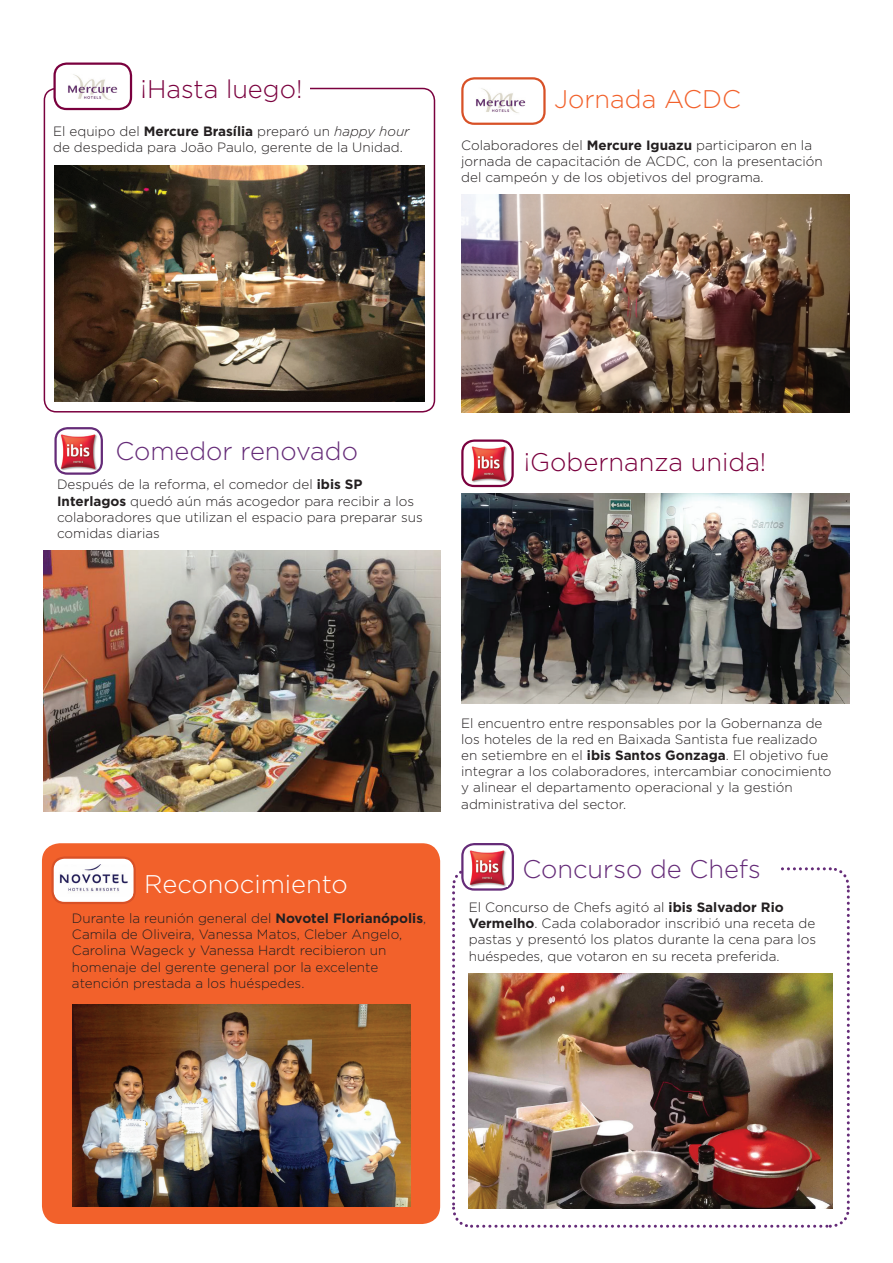
<style>
.page{position:relative;width:893px;height:1263px;background:#fff}
.page>*{position:absolute;margin:0;border:0;box-sizing:border-box;transform-origin:0 0}
.t1{font:300 25.5px "Gotham";color:#652b78}
.t2{font:300 25.5px "Gotham";color:#7a003e}
.t3{font:300 25.5px "Gotham";color:#fff}
.t4{font:300 25.5px "Gotham";color:#f2612b}
.t5{font:300 13.5px/16.2px "Gotham";color:#231f20}
.s1{font-weight:700}
.s2{font-style:italic}
</style>
<div class="page">
<div style="left:42px;top:843px;width:398px;height:381px;background:#f2612b;border-radius:18px"></div>
<div style="left:44px;top:88px;width:391px;height:324px;border:2px solid #7a003e;border-radius:12px"></div>
<div style="left:132px;top:77px;width:177px;height:33px;background:#fff"></div>
<svg style="left:54px;top:427px;width:49px;height:48px"></svg>
<svg style="left:461px;top:439px;width:53px;height:48px"></svg>
<svg style="left:452px;top:843px;width:398px;height:385px"></svg>
<img style="left:59px;top:431px;width:39px;height:39px">
<img style="left:470px;top:444px;width:37px;height:39px">
<img style="left:507px;top:444px;width:2px;height:39px">
<img style="left:469px;top:847px;width:39px;height:39px">
<div style="left:55px;top:64px;width:76px;height:45px;background:#fff;border-radius:12px"></div>
<div style="left:53px;top:63px;width:79px;height:47px;border:2px solid #7a003e;border-radius:12px"></div>
<div style="left:461px;top:77px;width:85px;height:48px;border:2px solid #d85127;border-radius:12px"></div>
<img style="left:68px;top:74px;width:50px;height:26px">
<img style="left:476px;top:88px;width:50px;height:25px">
<div style="left:515px;top:857px;width:263px;height:20px;background:#fff"></div>
<svg style="left:51px;top:856px;width:85px;height:48px"></svg>
<img style="left:54px;top:166px;width:370px;height:235px">
<img style="left:461px;top:194px;width:389px;height:218px">
<img style="left:461px;top:494px;width:389px;height:210px">
<img style="left:73px;top:1004px;width:338px;height:202px">
<img style="left:469px;top:973px;width:364px;height:235px">
<img style="left:44px;top:550px;width:396px;height:261px">
<img style="left:54px;top:864px;width:79px;height:32px">
<h1 class="t2" style="left:141px;top:72px;width:163px">¡Hasta luego!</h1>
<p class="t5" style="left:53px;top:122px;width:358px">El equipo del <span class="s1">Mercure Brasília</span> preparó un <span class="s2">happy hour </span>de despedida para João Paulo, gerente de la Unidad.</p>
<h1 class="t4" style="left:554px;top:83px;width:188px">Jornada ACDC</h1>
<p class="t5" style="left:461px;top:137px;width:363px">Colaboradores del <span class="s1">Mercure Iguazu</span> participaron en la jornada de capacitación de ACDC, con la presentación del campeón y de los objetivos del programa.</p>
<h1 class="t1" style="left:115px;top:435px;width:244px">Comedor renovado</h1>
<p class="t5" style="left:57px;top:476px;width:367px">Después de la reforma, el comedor del <span class="s1">ibis SP Interlagos</span> quedó aún más acogedor para recibir a los colaboradores que utilizan el espacio para preparar sus comidas diarias</p>
<h1 class="t2" style="left:524px;top:446px;width:244px">¡Gobernanza unida!</h1>
<h1 class="t3" style="left:144px;top:868px;width:205px">Reconocimiento</h1>
<p class="t5" style="left:461px;top:714px;width:372px">El encuentro entre responsables por la Gobernanza de los hoteles de la red en Baixada Santista fue realizado en setiembre en el <span class="s1">ibis Santos Gonzaga</span>. El objetivo fue integrar a los colaboradores, intercambiar conocimiento y alinear el departamento operacional y la gestión administrativa del sector.</p>
<h1 class="t1" style="left:522px;top:852px;width:240px">Concurso de Chefs</h1>
<p class="t5" style="left:72px;top:910px;width:356px">Durante la reunión general del <span class="s1">Novotel Florianópolis</span>, Camila de Oliveira, Vanessa Matos, Cleber Angelo, Carolina Wageck y Vanessa Hardt recibieron un homenaje del gerente general por la excelente atención prestada a los huéspedes.</p>
<p class="t5" style="left:469px;top:899px;width:349px">El Concurso de Chefs agitó al <span class="s1">ibis Salvador Rio Vermelho</span>. Cada colaborador inscribió una receta de pastas y presentó los platos durante la cena para los huéspedes, que votaron en su receta preferida.</p>
</div>
